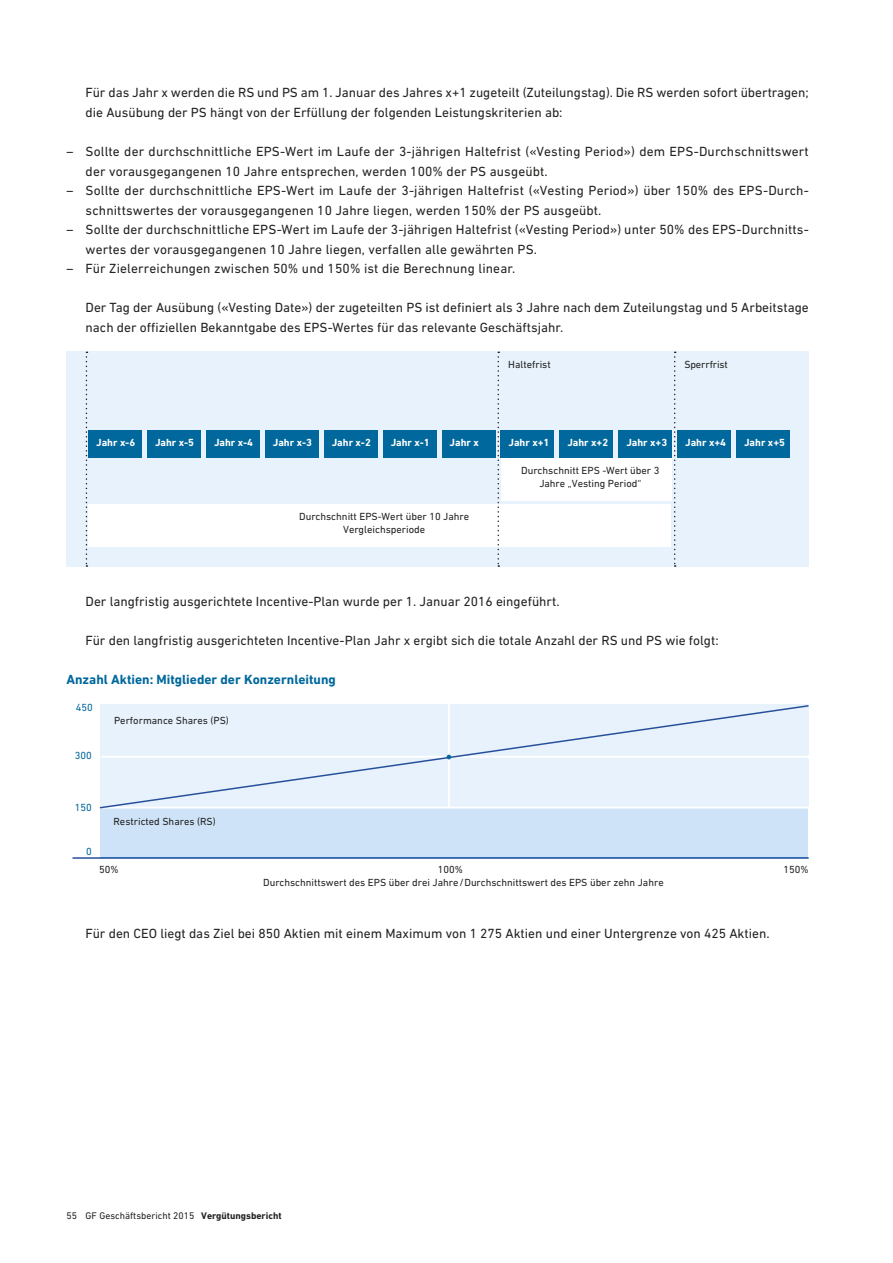
<style>
.page{position:relative;width:893px;height:1263px;background:#fff}
.page>*{position:absolute;margin:0;border:0;box-sizing:border-box;transform-origin:0 0}
.t1{font:13.5px/19.5px "DIN Next W1 G";color:#222221}
.t2{font:700 13.5px "DIN Next W1 G";color:#00689c}
.t3{font:10.5px/13.5px "DIN Next W1 G";color:#222221;text-align:center}
.t4{font:700 10.5px "DIN Next W1 G";color:#fff}
.t5{font:10.5px "DIN Next W1 G";color:#00689c}
.t6{font:9.75px "DIN Next W1 G";color:#222221}
.s1{font-weight:700}
</style>
<div class="page">
<div style="left:66px;top:352px;width:742px;height:215px;background:#e7f2fc"></div>
<div style="left:89px;top:504px;width:582px;height:43px;background:#fff"></div>
<div style="left:501px;top:458px;width:170px;height:43px;background:#fff"></div>
<div style="left:89px;top:430px;width:53px;height:28px;background:#00689c"></div>
<div style="left:147px;top:430px;width:54px;height:28px;background:#00689c"></div>
<div style="left:206px;top:430px;width:53px;height:28px;background:#00689c"></div>
<div style="left:265px;top:430px;width:53px;height:28px;background:#00689c"></div>
<div style="left:324px;top:430px;width:53px;height:28px;background:#00689c"></div>
<div style="left:383px;top:430px;width:53px;height:28px;background:#00689c"></div>
<div style="left:442px;top:430px;width:53px;height:28px;background:#00689c"></div>
<div style="left:501px;top:430px;width:53px;height:28px;background:#00689c"></div>
<div style="left:559px;top:430px;width:54px;height:28px;background:#00689c"></div>
<div style="left:618px;top:430px;width:54px;height:28px;background:#00689c"></div>
<div style="left:677px;top:430px;width:53px;height:28px;background:#00689c"></div>
<div style="left:736px;top:430px;width:53px;height:28px;background:#00689c"></div>
<svg style="left:497px;top:352px;width:2px;height:215px"></svg>
<svg style="left:674px;top:352px;width:1px;height:215px"></svg>
<svg style="left:86px;top:352px;width:1px;height:215px"></svg>
<hr style="left:72px;top:857px;width:736px;height:2px;background:#27509b">
<div style="left:100px;top:808px;width:708px;height:49px;background:#cee3f8"></div>
<div style="left:100px;top:705px;width:708px;height:103px;background:#e8f2fc"></div>
<hr style="left:448px;top:703px;width:1px;height:105px;background:#fff">
<svg style="left:446px;top:755px;width:5px;height:4px"></svg>
<p class="t1" style="left:86px;top:84px;width:724px">Für das Jahr x werden die RS und PS am 1. Januar des Jahres x+1 zugeteilt (Zuteilungstag). Die RS werden sofort übertragen; die Ausübung der PS hängt von der Erfüllung der folgenden Leistungskriterien ab:</p>
<p class="t1" style="left:86px;top:143px;width:724px;text-indent:-19px">– Sollte der durchschnittliche EPS-Wert im Laufe der 3-jährigen Haltefrist («Vesting Period») dem EPS-Durchschnittswert der vorausgegangenen 10 Jahre entsprechen, werden 100% der PS ausgeübt.</p>
<p class="t1" style="left:86px;top:182px;width:724px;text-indent:-19px">– Sollte der durchschnittliche EPS-Wert im Laufe der 3-jährigen Haltefrist («Vesting Period») über 150% des EPS-Durch&shy;schnittswertes der vorausgegangenen 10 Jahre liegen, werden 150% der PS ausgeübt.</p>
<p class="t1" style="left:86px;top:221px;width:724px;text-indent:-19px">– Sollte der durchschnittliche EPS-Wert im Laufe der 3-jährigen Haltefrist («Vesting Period») unter 50% des EPS-Durchnitts&shy;wertes der vorausgegangenen 10 Jahre liegen, verfallen alle gewährten PS.</p>
<p class="t1" style="left:66px;top:260px;width:450px">– Für Zielerreichungen zwischen 50% und 150% ist die Berechnung linear.</p>
<p class="t1" style="left:86px;top:300px;width:724px">Der Tag der Ausübung («Vesting Date») der zugeteilten PS ist definiert als 3 Jahre nach dem Zuteilungstag und 5 Arbeitstage nach der offiziellen Bekanntgabe des EPS-Wertes für das relevante Geschäftsjahr.</p>
<p class="t3" style="left:508px;top:359px;width:44px">Haltefrist</p>
<p class="t3" style="left:684px;top:359px;width:45px">Sperrfrist</p>
<p class="t4" style="left:96px;top:438px;width:40px">Jahr x-6</p>
<p class="t4" style="left:155px;top:438px;width:40px">Jahr x-5</p>
<p class="t4" style="left:214px;top:438px;width:40px">Jahr x-4</p>
<p class="t4" style="left:273px;top:438px;width:40px">Jahr x-3</p>
<p class="t4" style="left:332px;top:438px;width:40px">Jahr x-2</p>
<p class="t4" style="left:391px;top:438px;width:40px">Jahr x-1</p>
<p class="t4" style="left:449px;top:438px;width:31px">Jahr x</p>
<p class="t4" style="left:508px;top:438px;width:42px">Jahr x+1</p>
<p class="t4" style="left:567px;top:438px;width:42px">Jahr x+2</p>
<p class="t4" style="left:626px;top:438px;width:42px">Jahr x+3</p>
<p class="t4" style="left:685px;top:438px;width:42px">Jahr x+4</p>
<p class="t4" style="left:744px;top:438px;width:42px">Jahr x+5</p>
<p class="t3" style="left:299px;top:511px;width:172px">Durchschnitt EPS-Wert über 10 Jahre<br>Vergleichsperiode</p>
<p class="t3" style="left:521px;top:465px;width:140px">Durchschnitt EPS -Wert über 3<br>Jahre „Vesting Period“</p>
<p class="t1" style="left:86px;top:593px;width:475px">Der langfristig ausgerichtete Incentive-Plan wurde per 1. Januar 2016 eingeführt.</p>
<p class="t1" style="left:86px;top:632px;width:634px">Für den langfristig ausgerichteten Incentive-Plan Jahr x ergibt sich die totale Anzahl der RS und PS wie folgt:</p>
<p class="t2" style="left:66px;top:674px;width:271px">Anzahl Aktien: Mitglieder der Konzernleitung</p>
<p class="t3" style="left:114px;top:715px;width:116px">Performance Shares (PS)</p>
<p class="t5" style="left:76px;top:704px;width:19px">450</p>
<p class="t5" style="left:75px;top:752px;width:19px">300</p>
<p class="t5" style="left:75px;top:804px;width:19px">150</p>
<p class="t5" style="left:86px;top:847px;width:7px">0</p>
<p class="t3" style="left:113px;top:816px;width:104px">Restricted Shares (RS)</p>
<p class="t3" style="left:99px;top:864px;width:21px">50%</p>
<p class="t3" style="left:438px;top:864px;width:27px">100%</p>
<p class="t3" style="left:783px;top:864px;width:27px">150%</p>
<p class="t3" style="left:263px;top:877px;width:402px">Durchschnittswert des EPS über drei Jahre/Durchschnittswert des EPS über zehn Jahre</p>
<p class="t1" style="left:86px;top:925px;width:685px">Für den CEO liegt das Ziel bei 850 Aktien mit einem Maximum von 1 275 Aktien und einer Untergrenze von 425 Aktien.</p>
<p class="t6" style="left:66px;top:1212px;width:217px">55 GF Geschäftsbericht 2015 <span class="s1">Vergütungsbericht</span></p>
</div>
